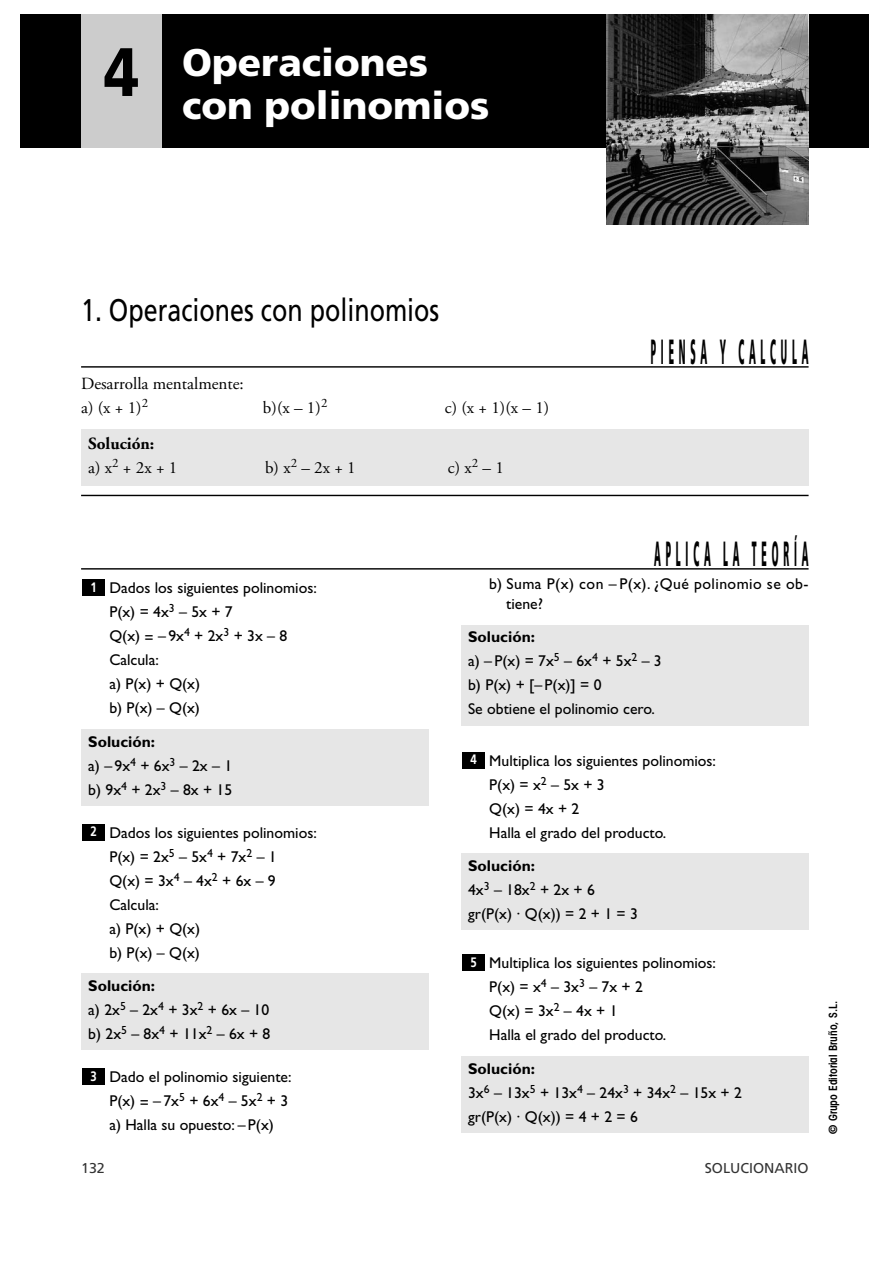
<style>
.page{position:relative;width:893px;height:1263px;background:#fff}
.page>*{position:absolute;margin:0;border:0;box-sizing:border-box;transform-origin:0 0}
.t1{font:900 38.4px/42.8px "Frutiger";color:#fff}
.t2{font:900 34.95px "Frutiger";letter-spacing:.55em;color:#000;scale:.25 1}
.t3{font:31.35px "Frutiger";color:#000;scale:.8 1}
.t4{font:17.1px/24px "Adobe Garamond";color:#000}
.t5{font:700 17.1px/24px "Adobe Garamond";color:#000}
.t6{font:15.6px/24px "Gill Sans";color:#000}
.t7{font:15.6px/20px "Gill Sans";letter-spacing:.03em;color:#000}
.t8{font:14.25px "Frutiger";color:#333}
.t9{font:700 13.65px "Frutiger";color:#fff;scale:.83 1}
.t10{font:600 condensed 11.4px "Avant Garde";color:#000}
.s1{font-size:68.4px;color:#000}
.s2{font-weight:400}
.s3{font-weight:700}
</style>
<div class="page">
<div style="left:20px;top:15px;width:849px;height:133px;background:#000"></div>
<div style="left:81px;top:15px;width:81px;height:133px;background:#ccc"></div>
<img style="left:606px;top:15px;width:202px;height:210px">
<div style="left:81px;top:429px;width:727px;height:57px;background:#e6e6e6"></div>
<hr style="left:81px;top:366px;width:727px;height:2px;background:#000">
<hr style="left:81px;top:495px;width:727px;height:1px;background:#000">
<div style="left:461px;top:1056px;width:347px;height:77px;background:#e6e6e6"></div>
<div style="left:462px;top:955px;width:22px;height:16px;background:#000"></div>
<div style="left:461px;top:853px;width:347px;height:77px;background:#e6e6e6"></div>
<div style="left:462px;top:752px;width:22px;height:16px;background:#000"></div>
<div style="left:461px;top:625px;width:347px;height:101px;background:#e6e6e6"></div>
<div style="left:82px;top:1069px;width:23px;height:16px;background:#000"></div>
<div style="left:81px;top:973px;width:347px;height:77px;background:#e6e6e6"></div>
<div style="left:82px;top:824px;width:23px;height:16px;background:#000"></div>
<div style="left:81px;top:729px;width:347px;height:77px;background:#e6e6e6"></div>
<div style="left:82px;top:580px;width:23px;height:16px;background:#000"></div>
<hr style="left:81px;top:568px;width:727px;height:2px;background:#000">
<h1 class="t1" style="left:182px;top:44px;width:309px;text-indent:-78px"><span class="s1">4</span> Operaciones con polinomios</h1>
<h3 class="t3" style="left:81px;top:298px;width:449px">1. Operaciones con polinomios</h3>
<p class="t4" style="left:81px;top:373px;width:164px">Desarrolla mentalmente: a) (x + 1)<sup>2</sup></p>
<p class="t5" style="left:88px;top:433px;width:91px">Solución:<br><span class="s2">a) x</span><sup>2</sup> <span class="s2">+ 2x + 1</span></p>
<p class="t4" style="left:263px;top:397px;width:66px">b)(x – 1)<sup>2</sup></p>
<p class="t4" style="left:445px;top:397px;width:106px">c) (x + 1)(x – 1)</p>
<p class="t4" style="left:265px;top:457px;width:92px">b) x<sup>2</sup> – 2x + 1</p>
<p class="t4" style="left:448px;top:457px;width:58px">c) x<sup>2</sup> – 1</p>
<h2 class="t2" style="left:650px;top:338px;width:632px">PIENSA Y CALCULA</h2>
<p class="t9" style="left:90px;top:582px;width:9px">1</p>
<p class="t6" style="left:109px;top:578px;width:209px">Dados los siguientes polinomios:<br>P(x) = 4x<sup>3</sup> – 5x + 7<br>Q(x) = – 9x<sup>4</sup> + 2x<sup>3</sup> + 3x – 8<br>Calcula:<br>a) P(x) + Q(x)<br>b) P(x) – Q(x)</p>
<p class="t6" style="left:88px;top:731px;width:145px"><span class="s3">Solución:<br></span>a) – 9x<sup>4</sup> + 6x<sup>3</sup> – 2x – 1 b) 9x<sup>4</sup> + 2x<sup>3</sup> – 8x + 15</p>
<p class="t9" style="left:90px;top:826px;width:9px">2</p>
<p class="t6" style="left:109px;top:822px;width:209px">Dados los siguientes polinomios:<br>P(x) = 2x<sup>5</sup> – 5x<sup>4</sup> + 7x<sup>2</sup> – 1<br>Q(x) = 3x<sup>4</sup> – 4x<sup>2</sup> + 6x – 9<br>Calcula:<br>a) P(x) + Q(x)<br>b) P(x) – Q(x)</p>
<p class="t6" style="left:88px;top:976px;width:184px"><span class="s3">Solución:<br></span>a) 2x<sup>5</sup> – 2x<sup>4</sup> + 3x<sup>2</sup> + 6x – 10 b) 2x<sup>5</sup> – 8x<sup>4</sup> + 11x<sup>2</sup> – 6x + 8</p>
<p class="t9" style="left:90px;top:1071px;width:9px">3</p>
<p class="t6" style="left:109px;top:1067px;width:184px">Dado el polinomio siguiente:<br>P(x) = – 7x<sup>5</sup> + 6x<sup>4</sup> – 5x<sup>2</sup> + 3 a) Halla su opuesto: – P(x)</p>
<h2 class="t2" style="left:654px;top:540px;width:619px">APLICA LA TEORÍA</h2>
<p class="t7" style="left:506px;top:575px;width:304px;text-indent:-17px">b) Suma P(x) con – P(x). ¿Qué polinomio se ob&shy;tiene?</p>
<p class="t6" style="left:468px;top:627px;width:195px"><span class="s3">Solución:<br></span>a) – P(x) = 7x<sup>5</sup> – 6x<sup>4</sup> + 5x<sup>2</sup> – 3 b) P(x) + [– P(x)] = 0<br>Se obtiene el polinomio cero.</p>
<p class="t9" style="left:470px;top:754px;width:9px">4</p>
<p class="t6" style="left:489px;top:750px;width:228px">Multiplica los siguientes polinomios:<br>P(x) = x<sup>2</sup> – 5x + 3<br>Q(x) = 4x + 2<br>Halla el grado del producto.</p>
<p class="t6" style="left:468px;top:856px;width:171px"><span class="s3">Solución:<br></span>4x<sup>3</sup> – 18x<sup>2</sup> + 2x + 6 gr(P(x) · Q(x)) = 2 + 1 = 3</p>
<p class="t9" style="left:470px;top:957px;width:9px">5</p>
<p class="t6" style="left:489px;top:953px;width:228px">Multiplica los siguientes polinomios:<br>P(x) = x<sup>4</sup> – 3x<sup>3</sup> – 7x + 2<br>Q(x) = 3x<sup>2</sup> – 4x + 1<br>Halla el grado del producto.</p>
<p class="t6" style="left:468px;top:1058px;width:275px"><span class="s3">Solución:<br></span>3x<sup>6</sup> – 13x<sup>5</sup> + 13x<sup>4</sup> – 24x<sup>3</sup> + 34x<sup>2</sup> – 15x + 2 gr(P(x) · Q(x)) = 4 + 2 = 6</p>
<p class="t8" style="left:81px;top:1163px;width:25px">132</p>
<p class="t8" style="left:704px;top:1163px;width:105px">SOLUCIONARIO</p>
<p class="t10" style="left:828px;top:1134px;width:134px;rotate:-90deg">© Grupo Editorial Bruño, S.L.</p>
</div>
